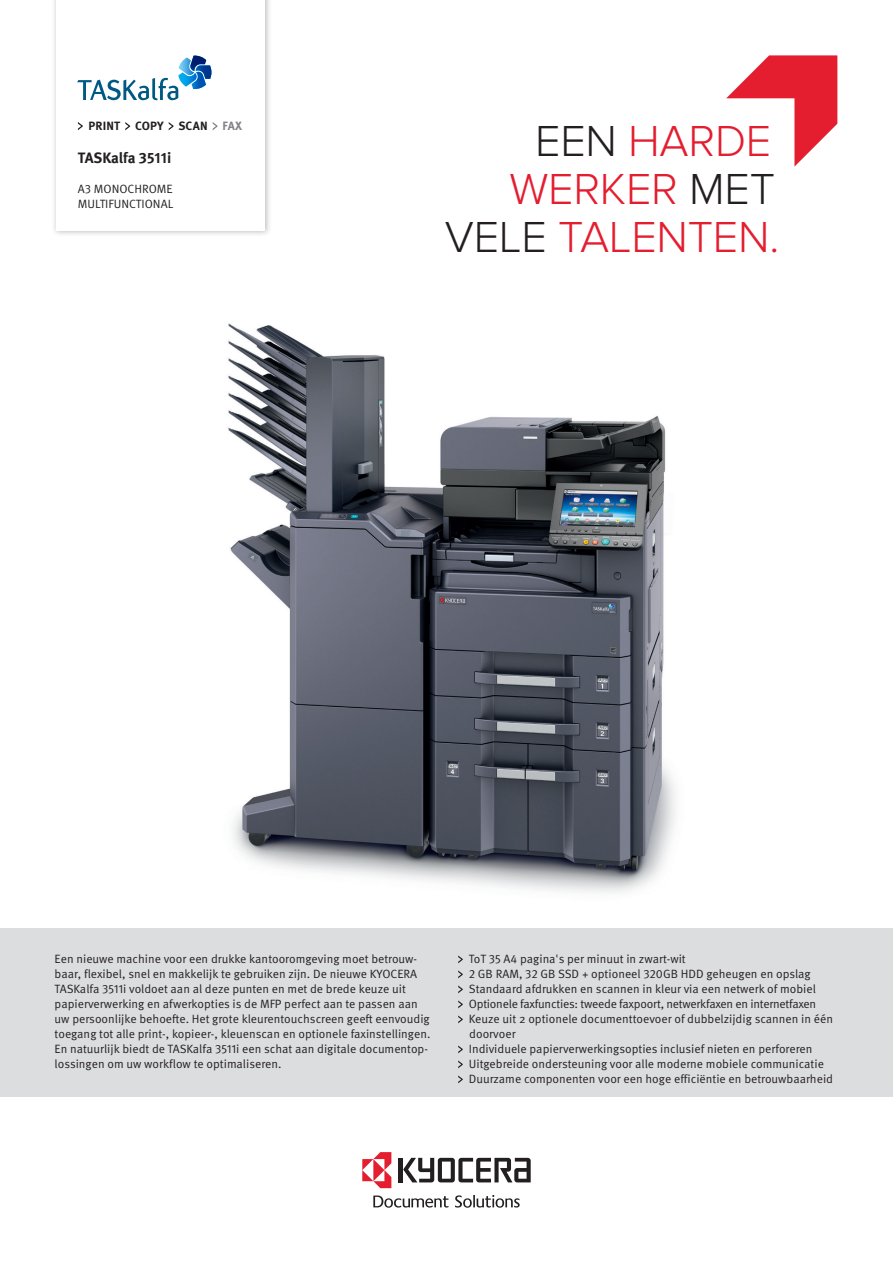
<style>
.page{position:relative;width:893px;height:1263px;background:#fff}
.page>*{position:absolute;margin:0;border:0;box-sizing:border-box;transform-origin:0 0}
.t1{font:300 45px "Proxima Nova";letter-spacing:-.005em;color:#e41d2f}
.t2{font:700 15px "Meta Pro";color:#231f20}
.Bodycopy{font:12px/15px "Meta Pro Norm";color:#231f20}
.Bodycopy-2{font:12px "Meta Pro Norm";letter-spacing:-.02em;color:#231f20}
.t3{font:700 12px "Meta Pro";letter-spacing:.01em;color:#231f20}
.t4{font:700 12px "Meta Pro";color:#808285}
.s1{color:#231f20}
</style>
<div class="page">
<svg style="left:726px;top:55px;width:111px;height:112px"></svg>
<hr style="left:399px;top:1158px;width:4px;height:24px;background:#231f20">
<svg style="left:403px;top:1158px;width:128px;height:24px"></svg>
<svg style="left:455px;top:1195px;width:65px;height:13px"></svg>
<svg style="left:373px;top:1195px;width:75px;height:13px"></svg>
<svg style="left:362px;top:1152px;width:29px;height:36px"></svg>
<div style="left:0;top:928px;width:893px;height:168px;background:#dcdddf"></div>
<div style="left:51px;top:0;width:221px;height:237px;background:#231f20;opacity:.3"></div>
<div style="left:56px;top:0;width:208px;height:231px;background:#fff"></div>
<svg style="left:458px;top:955px;width:5px;height:8px"></svg>
<svg style="left:458px;top:970px;width:5px;height:8px"></svg>
<svg style="left:458px;top:985px;width:5px;height:8px"></svg>
<svg style="left:458px;top:1000px;width:5px;height:8px"></svg>
<svg style="left:458px;top:1015px;width:5px;height:8px"></svg>
<svg style="left:458px;top:1045px;width:5px;height:8px"></svg>
<svg style="left:458px;top:1060px;width:5px;height:8px"></svg>
<svg style="left:458px;top:1075px;width:5px;height:8px"></svg>
<svg style="left:78px;top:122px;width:5px;height:8px"></svg>
<svg style="left:125px;top:122px;width:5px;height:8px"></svg>
<svg style="left:169px;top:122px;width:5px;height:8px"></svg>
<svg style="left:213px;top:122px;width:5px;height:8px"></svg>
<svg style="left:77px;top:56px;width:134px;height:44px"></svg>
<img style="left:228px;top:323px;width:448px;height:570px">
<p class="t3" style="left:89px;top:117px;width:33px">PRINT</p>
<p class="t3" style="left:135px;top:117px;width:74px">COPY SCAN</p>
<p class="t4" style="left:223px;top:117px;width:21px">FAX</p>
<p class="t2" style="left:78px;top:147px;width:95px">TASKalfa 3511i</p>
<p class="Bodycopy" style="left:78px;top:181px;width:97px">A3 MONOCHROME<br>MULTIFUNCTIONAL</p>
<p class="t1" style="left:535px;top:115px;width:238px"><span class="s1">EEN</span> HARDE</p>
<p class="t1" style="left:509px;top:163px;width:267px">WERKER <span class="s1">MET</span></p>
<p class="t1" style="left:445px;top:211px;width:336px"><span class="s1">VELE</span> TALENTEN.</p>
<p class="Bodycopy" style="left:55px;top:951px;width:377px">Een nieuwe machine voor een drukke kantooromgeving moet betrouw&shy;baar, flexibel, snel en makkelijk te gebruiken zijn. De nieuwe KYOCERA TASKalfa 3511i voldoet aan al deze punten en met de brede keuze uit papierverwerking en afwerkopties is de MFP perfect aan te passen aan uw persoonlijke behoefte. Het grote kleurentouchscreen geeft eenvoudig toegang tot alle print-, kopieer-, kleuenscan en optionele faxinstellingen.<br>En natuurlijk biedt de TASKalfa 3511i een schat aan digitale documentop&shy;lossingen om uw workflow te optimaliseren.</p>
<p class="Bodycopy" style="left:469px;top:951px;width:218px">ToT 35 A4 pagina's per minuut in zwart-wit</p>
<p class="Bodycopy" style="left:469px;top:966px;width:343px">2 GB RAM, 32 GB SSD + optioneel 320GB HDD geheugen en opslag</p>
<p class="Bodycopy" style="left:469px;top:981px;width:349px">Standaard afdrukken en scannen in kleur via een netwerk of mobiel</p>
<p class="Bodycopy-2" style="left:469px;top:995px;width:349px">Optionele faxfuncties: tweede faxpoort, netwerkfaxen en internetfaxen</p>
<p class="Bodycopy" style="left:469px;top:1011px;width:366px">Keuze uit 2 optionele documenttoevoer of dubbelzijdig scannen in één doorvoer</p>
<p class="Bodycopy" style="left:469px;top:1041px;width:345px">Individuele papierverwerkingsopties inclusief nieten en perforeren</p>
<p class="Bodycopy" style="left:469px;top:1056px;width:357px">Uitgebreide ondersteuning voor alle moderne mobiele communicatie</p>
<p class="Bodycopy" style="left:469px;top:1071px;width:366px">Duurzame componenten voor een hoge efficiëntie en betrouwbaarheid</p>
</div>
